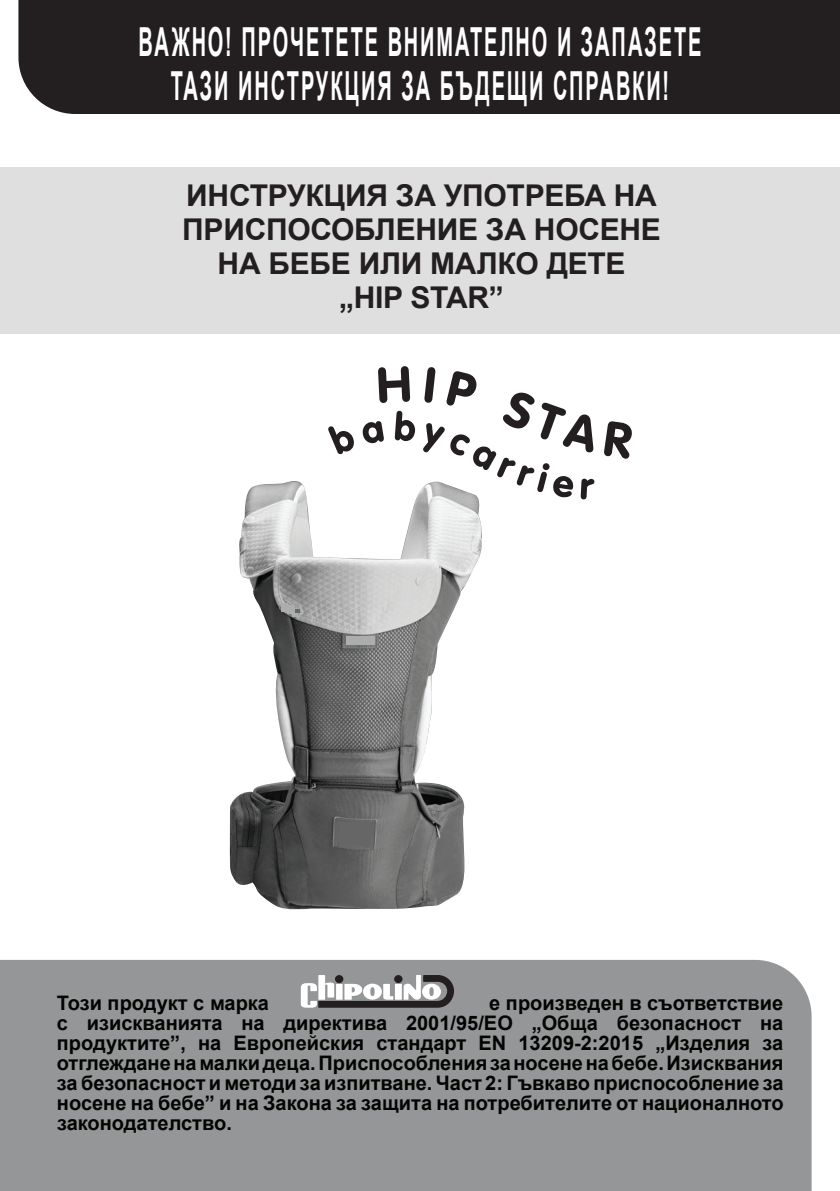
<style>
.page{position:relative;width:840px;height:1191px;background:#fff}
.page>*{position:absolute;margin:0;border:0;box-sizing:border-box;transform-origin:0 0}
.t1{font:700 40px/44px "Arial";letter-spacing:.095em;color:#fff;text-align:center;scale:.5 1}
.t2{font:700 30px/34px "Arial";letter-spacing:-.01em;color:#231f20;text-align:center}
.t3{font:700 20px/20px "Arial";color:#040503;text-align:justify}
</style>
<div class="page">
<div style="left:18px;top:0;width:821px;height:114px;background:#231f20"></div>
<div style="left:0;top:960px;width:811px;height:231px;background:#949697"></div>
<svg style="left:300px;top:975px;width:154px;height:32px"></svg>
<div style="left:0;top:167px;width:839px;height:166px;background:#dfdfe0"></div>
<img style="left:229px;top:481px;width:253px;height:429px">
<svg style="left:328px;top:366px;width:303px;height:133px"></svg>
<div style="left:346px;top:636px;width:28px;height:9px;background:#acadad"></div>
<div style="left:281px;top:603px;width:7px;height:8px;background:#acadad"></div>
<svg style="left:285px;top:605px;width:15px;height:12px"></svg>
<div style="left:339px;top:822px;width:31px;height:24px;background:#666"></div>
<h1 class="t1" style="left:138px;top:20px;width:1126px">ВАЖНО! ПРОЧЕТЕТЕ ВНИМАТЕЛНО И ЗАПАЗЕТЕ<br>ТАЗИ ИНСТРУКЦИЯ ЗА БЪДЕЩИ СПРАВКИ!</h1>
<h2 class="t2" style="left:182px;top:179px;width:480px">ИНСТРУКЦИЯ ЗА УПОТРЕБА НА<br>ПРИСПОСОБЛЕНИЕ ЗА НОСЕНЕ<br>НА БЕБЕ ИЛИ МАЛКО ДЕТЕ „HIP STAR”</h2>
<p class="t3" style="left:57px;top:992px;width:214px">Този продукт с марка</p>
<p class="t3" style="left:57px;top:992px;width:728px;text-indent:432px">е произведен в съответствие с изискванията на директива 2001/95/ЕО „Обща безопасност на продуктите”, на Европейския стандарт EN 13209-2:2015 „Изделия за отглежданенамалкидеца.Приспособлениязаносененабебе.Изисквания за безопасност и методи за изпитване. Част 2: Гъвкаво приспособление за носене на бебе” и на Закона за защита на потребителите от националното законодателство.</p>
</div>
